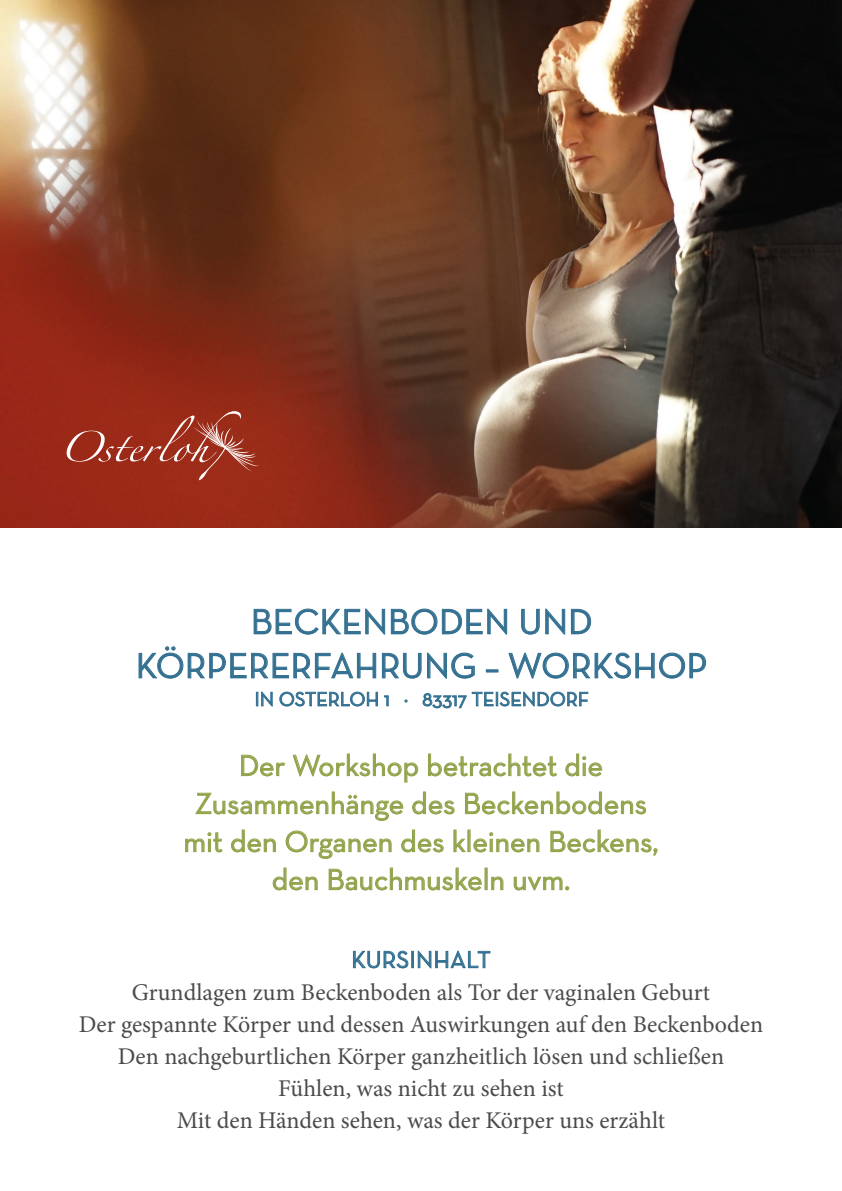
<style>
.page{position:relative;width:842px;height:1191px;background:#fff}
.page>*{position:absolute;margin:0;border:0;box-sizing:border-box;transform-origin:0 0}
.t1{font:36px/44px "Neutra Text";color:#347091;text-align:center}
.t2{font:30px/38px "Neutra Text";color:#91a44c;text-align:center}
.t3{font:24px/32px "Minion Pro";color:#4b4b4a;text-align:center}
.t4{font:24px "Neutra Text";letter-spacing:.01em;color:#347091}
.t5{font:20px "Neutra Text";color:#347091}
</style>
<div class="page">
<img style="left:0;top:0;width:842px;height:527px">
<svg style="left:241px;top:754px;width:44px;height:22px"></svg>
<svg style="left:292px;top:753px;width:126px;height:29px"></svg>
<svg style="left:428px;top:753px;width:129px;height:23px"></svg>
<svg style="left:565px;top:753px;width:37px;height:23px"></svg>
<svg style="left:195px;top:791px;width:208px;height:30px"></svg>
<svg style="left:412px;top:791px;width:43px;height:23px"></svg>
<svg style="left:465px;top:791px;width:181px;height:23px"></svg>
<svg style="left:185px;top:832px;width:38px;height:20px"></svg>
<svg style="left:231px;top:829px;width:45px;height:23px"></svg>
<svg style="left:286px;top:830px;width:106px;height:29px"></svg>
<svg style="left:401px;top:829px;width:43px;height:23px"></svg>
<svg style="left:453px;top:829px;width:13px;height:23px"></svg>
<svg style="left:473px;top:832px;width:66px;height:20px"></svg>
<svg style="left:550px;top:829px;width:108px;height:26px"></svg>
<svg style="left:273px;top:867px;width:45px;height:23px"></svg>
<svg style="left:329px;top:867px;width:153px;height:23px"></svg>
<svg style="left:491px;top:876px;width:12px;height:14px"></svg>
<svg style="left:514px;top:876px;width:55px;height:14px"></svg>
<svg style="left:353px;top:950px;width:55px;height:18px"></svg>
<div style="left:411px;top:951px;width:3px;height:17px;border:1px solid #347091"></div>
<svg style="left:418px;top:950px;width:72px;height:18px"></svg>
<svg style="left:254px;top:608px;width:131px;height:27px"></svg>
<svg style="left:391px;top:608px;width:116px;height:27px"></svg>
<svg style="left:521px;top:608px;width:44px;height:27px"></svg>
<svg style="left:571px;top:609px;width:20px;height:25px"></svg>
<svg style="left:139px;top:646px;width:237px;height:32px"></svg>
<svg style="left:382px;top:652px;width:93px;height:27px"></svg>
<svg style="left:486px;top:669px;width:12px;height:3px"></svg>
<svg style="left:508px;top:652px;width:198px;height:27px"></svg>
<svg style="left:256px;top:691px;width:17px;height:16px"></svg>
<svg style="left:279px;top:691px;width:99px;height:15px"></svg>
<svg style="left:384px;top:695px;width:5px;height:11px"></svg>
<svg style="left:422px;top:691px;width:166px;height:17px"></svg>
<svg style="left:67px;top:411px;width:192px;height:69px;background:#a43e2d"></svg>
<h1 class="t1" style="left:136px;top:599px;width:573px">BECKENBODEN UND<br>KÖRPERERFAHRUNG – WORKSHOP</h1>
<p class="t5" style="left:254px;top:687px;width:336px">IN OSTERLOH 1 · 83317 TEISENDORF</p>
<p class="t2" style="left:183px;top:746px;width:477px">Der Workshop betrachtet die<br>Zusammenhänge des Beckenbodens mit den Organen des kleinen Beckens, den Bauchmuskeln uvm.</p>
<p class="t4" style="left:351px;top:945px;width:141px">KURSINHALT</p>
<p class="t3" style="left:79px;top:976px;width:686px">Grundlagen zum Beckenboden als Tor der vaginalen Geburt<br>Der gespannte Körper und dessen Auswirkungen auf den Beckenboden Den nachgeburtlichen Körper ganzheitlich lösen und schließen Fühlen, was nicht zu sehen ist<br>Mit den Händen sehen, was der Körper uns erzählt</p>
</div>
